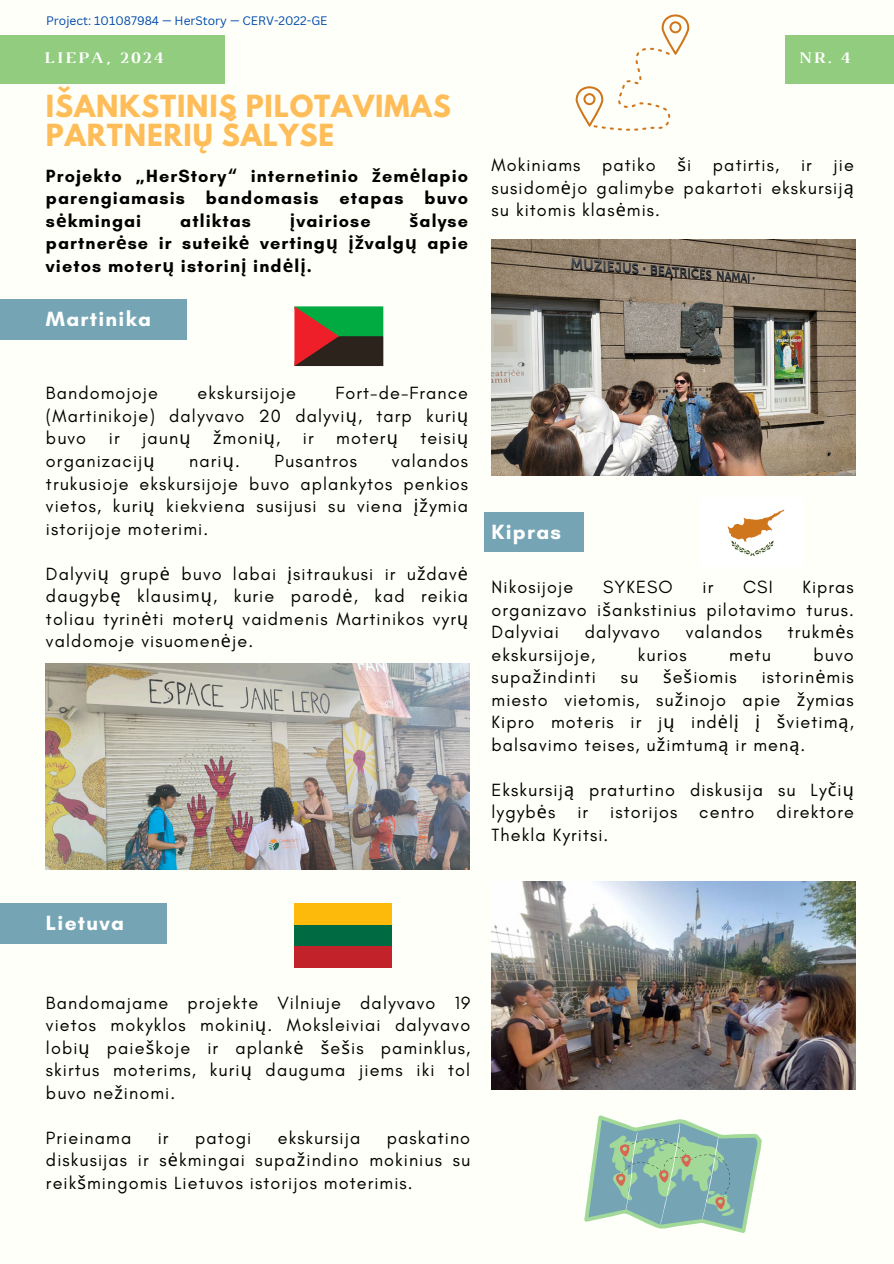
<style>
.page{position:relative;width:894px;height:1264px;background:#fff}
.page>*{position:absolute;margin:0;border:0;box-sizing:border-box;transform-origin:0 0}
.t1{font:700 27px/29.2px "League Spartan";letter-spacing:.03em;color:#ffbd59}
.t2{font:700 21px "Glacial Indifference";letter-spacing:.06em;color:#fff}
.t3{font:18px/22.5px "Glacial Indifference";letter-spacing:.06em;color:#000;text-align:justify}
.t4{font:700 18px/22.5px "Glacial Indifference";letter-spacing:.06em;color:#000;text-align:justify}
.t5{font:700 16.5px "Luthier";letter-spacing:.14em;color:#fff}
.t6{font:12px "Canva Sans";color:#004aad}
.s1{font-family:"Noto Sans"}
</style>
<div class="page">
<div style="left:0;top:0;width:893px;height:1263px;background:#fffff9"></div>
<div style="left:0;top:35px;width:224px;height:49px;background:#92cd7f"></div>
<div style="left:785px;top:35px;width:108px;height:49px;background:#92cd7f"></div>
<img style="left:46px;top:663px;width:423px;height:206px">
<img style="left:491px;top:239px;width:364px;height:236px">
<img style="left:491px;top:881px;width:364px;height:208px">
<svg style="left:294px;top:306px;width:89px;height:60px;background:#4f562f"></svg>
<div style="left:294px;top:924px;width:98px;height:22px;background:#006a42"></div>
<div style="left:294px;top:946px;width:98px;height:22px;background:#c22229"></div>
<div style="left:294px;top:902px;width:98px;height:22px;background:#fdba0b"></div>
<div style="left:484px;top:512px;width:100px;height:39px;background:#75a5b4"></div>
<div style="left:700px;top:497px;width:104px;height:70px;background:#fff"></div>
<svg style="left:727px;top:509px;width:57px;height:47px"></svg>
<svg style="left:584px;top:1115px;width:177px;height:118px"></svg>
<svg style="left:575px;top:14px;width:114px;height:116px"></svg>
<div style="left:0;top:299px;width:187px;height:41px;background:#75a5b4"></div>
<div style="left:0;top:903px;width:166px;height:40px;background:#75a5b4"></div>
<p class="t6" style="left:46px;top:12px;width:283px">Project: 101087984 — HerStory — CERV-2022-GE</p>
<h4 class="t5" style="left:44px;top:51px;width:120px">LIEPA, 2024</h4>
<h2 class="t5" style="left:798px;top:51px;width:53px">NR. 4</h2>
<h1 class="t1" style="left:46px;top:95px;width:406px">IŠANKSTINIS PILOTAVIMAS<br>PARTNERIŲ ŠALYSE</h1>
<h5 class="t4" style="left:46px;top:164px;width:423px">Projekto <span class="s1">„</span>HerStory“ internetinio <span class="s1">ž</span>em<span class="s1">ė</span>lapio parengiamasis bandomasis etapas buvo s<span class="s1">ė</span>kmingai</h5>
<h5 class="t4" style="left:46px;top:209px;width:423px;text-indent:363px"><span class="s1">š</span>alyse partner<span class="s1">ė</span>se ir suteik<span class="s1">ė</span> verting<span class="s1">ų įž</span>valg<span class="s1">ų</span> apie vietos moter<span class="s1">ų</span> istorin<span class="s1">į</span> ind<span class="s1">ė</span>l<span class="s1">į</span>.</h5>
<h5 class="t4" style="left:180px;top:209px;width:72px">atliktas</h5>
<h5 class="t4" style="left:290px;top:209px;width:82px"><span class="s1">į</span>vairiose</h5>
<h5 class="t2" style="left:46px;top:306px;width:106px">Martinika</h5>
<h3 class="t3" style="left:46px;top:382px;width:423px;text-indent:289px">Fort-de-France (Martinikoje) dalyvavo 20 dalyvi<span class="s1">ų</span>, tarp kuri<span class="s1">ų </span>buvo</h3>
<h3 class="t3" style="left:46px;top:382px;width:113px">Bandomojoje</h3>
<h3 class="t3" style="left:197px;top:382px;width:100px">ekskursijoje</h3>
<h3 class="t3" style="left:109px;top:427px;width:12px">ir</h3>
<h3 class="t3" style="left:142px;top:427px;width:50px">jaun<span class="s1">ų</span></h3>
<h3 class="t3" style="left:213px;top:427px;width:69px"><span class="s1">ž</span>moni<span class="s1">ų</span>,</h3>
<h3 class="t3" style="left:303px;top:427px;width:12px">ir</h3>
<h3 class="t3" style="left:336px;top:427px;width:63px">moter<span class="s1">ų</span></h3>
<h3 class="t3" style="left:420px;top:427px;width:49px">teisi<span class="s1">ų</span></h3>
<h3 class="t3" style="left:46px;top:449px;width:110px">organizacij<span class="s1">ų</span></h3>
<h3 class="t3" style="left:189px;top:449px;width:52px">nari<span class="s1">ų</span>.</h3>
<h3 class="t3" style="left:274px;top:449px;width:84px">Pusantros</h3>
<h3 class="t3" style="left:46px;top:449px;width:423px;text-indent:346px">valandos trukusioje ekskursijoje buvo aplankytos penkios vietos, kuri<span class="s1">ų</span> kiekviena susijusi su viena <span class="s1">įž</span>ymia istorijoje moterimi.</h3>
<h3 class="t3" style="left:46px;top:562px;width:423px">Dalyvi<span class="s1">ų</span> grup<span class="s1">ė</span> buvo labai <span class="s1">į</span>sitraukusi ir u<span class="s1">ž</span>dav<span class="s1">ė </span>daugyb<span class="s1">ę</span> klausim<span class="s1">ų</span>, kurie parod<span class="s1">ė</span>, kad reikia toliau tyrin<span class="s1">ė</span>ti moter<span class="s1">ų</span> vaidmenis Martinikos vyr<span class="s1">ų </span>valdomoje visuomen<span class="s1">ė</span>je.</h3>
<p class="t3" style="left:491px;top:154px;width:363px">Mokiniams patiko <span class="s1">š</span>i patirtis, ir jie susidom<span class="s1">ė</span>jo galimybe pakartoti ekskursij<span class="s1">ą </span>su kitomis klas<span class="s1">ė</span>mis.</p>
<h2 class="t2" style="left:491px;top:519px;width:71px">Kipras</h2>
<h5 class="t3" style="left:491px;top:575px;width:83px">Nikosijoje</h5>
<h5 class="t3" style="left:603px;top:575px;width:71px">SYKESO</h5>
<h5 class="t3" style="left:702px;top:575px;width:12px">ir</h5>
<h5 class="t3" style="left:742px;top:575px;width:31px">CSI</h5>
<h5 class="t3" style="left:491px;top:575px;width:363px;text-indent:311px">Kipras organizavo i<span class="s1">š</span>ankstinius pilotavimo turus.<br>Dalyviai</h5>
<h5 class="t3" style="left:584px;top:620px;width:77px">dalyvavo</h5>
<h5 class="t3" style="left:685px;top:620px;width:78px">valandos</h5>
<h5 class="t3" style="left:787px;top:620px;width:67px">trukm<span class="s1">ė</span>s</h5>
<h5 class="t3" style="left:491px;top:643px;width:105px">ekskursijoje,</h5>
<h5 class="t3" style="left:637px;top:643px;width:50px">kurios</h5>
<h5 class="t3" style="left:729px;top:643px;width:43px">metu</h5>
<h5 class="t3" style="left:813px;top:643px;width:42px">buvo</h5>
<h5 class="t3" style="left:491px;top:665px;width:106px">supa<span class="s1">ž</span>indinti</h5>
<h5 class="t3" style="left:620px;top:665px;width:19px">su</h5>
<h5 class="t3" style="left:662px;top:665px;width:75px"><span class="s1">š</span>e<span class="s1">š</span>iomis</h5>
<h5 class="t3" style="left:491px;top:665px;width:363px;text-indent:270px">istorin<span class="s1">ė</span>mis miesto vietomis, su<span class="s1">ž</span>inojo apie <span class="s1">ž</span>ymias Kipro moteris ir j<span class="s1">ų</span> ind<span class="s1">ė</span>l<span class="s1">į į š</span>vietim<span class="s1">ą</span>, balsavimo teises, u<span class="s1">ž</span>imtum<span class="s1">ą</span> ir men<span class="s1">ą</span>.</h5>
<h5 class="t3" style="left:491px;top:778px;width:363px">Ekskursij<span class="s1">ą</span> praturtino diskusija su Ly<span class="s1">č</span>i<span class="s1">ų </span>lygyb<span class="s1">ė</span>s ir istorijos centro direktore Thekla Kyritsi.</h5>
<h5 class="t2" style="left:46px;top:909px;width:80px">Lietuva</h5>
<p class="t3" style="left:46px;top:991px;width:425px">Bandomajame projekte Vilniuje dalyvavo 19 vietos mokyklos mokini<span class="s1">ų</span>. Moksleiviai dalyvavo lobi<span class="s1">ų</span> paie<span class="s1">š</span>koje ir aplank<span class="s1">ė š</span>e<span class="s1">š</span>is paminklus, skirtus moterims, kuri<span class="s1">ų</span> dauguma jiems iki tol buvo ne<span class="s1">ž</span>inomi.</p>
<h2 class="t3" style="left:46px;top:1126px;width:87px">Prieinama</h2>
<h2 class="t3" style="left:158px;top:1126px;width:12px">ir</h2>
<h2 class="t3" style="left:195px;top:1126px;width:58px">patogi</h2>
<h2 class="t3" style="left:278px;top:1126px;width:84px">ekskursija</h2>
<h2 class="t3" style="left:46px;top:1126px;width:425px;text-indent:341px">paskatino diskusijas ir s<span class="s1">ė</span>kmingai supa<span class="s1">ž</span>indino mokinius su reik<span class="s1">š</span>mingomis Lietuvos istorijos moterimis.</h2>
</div>
